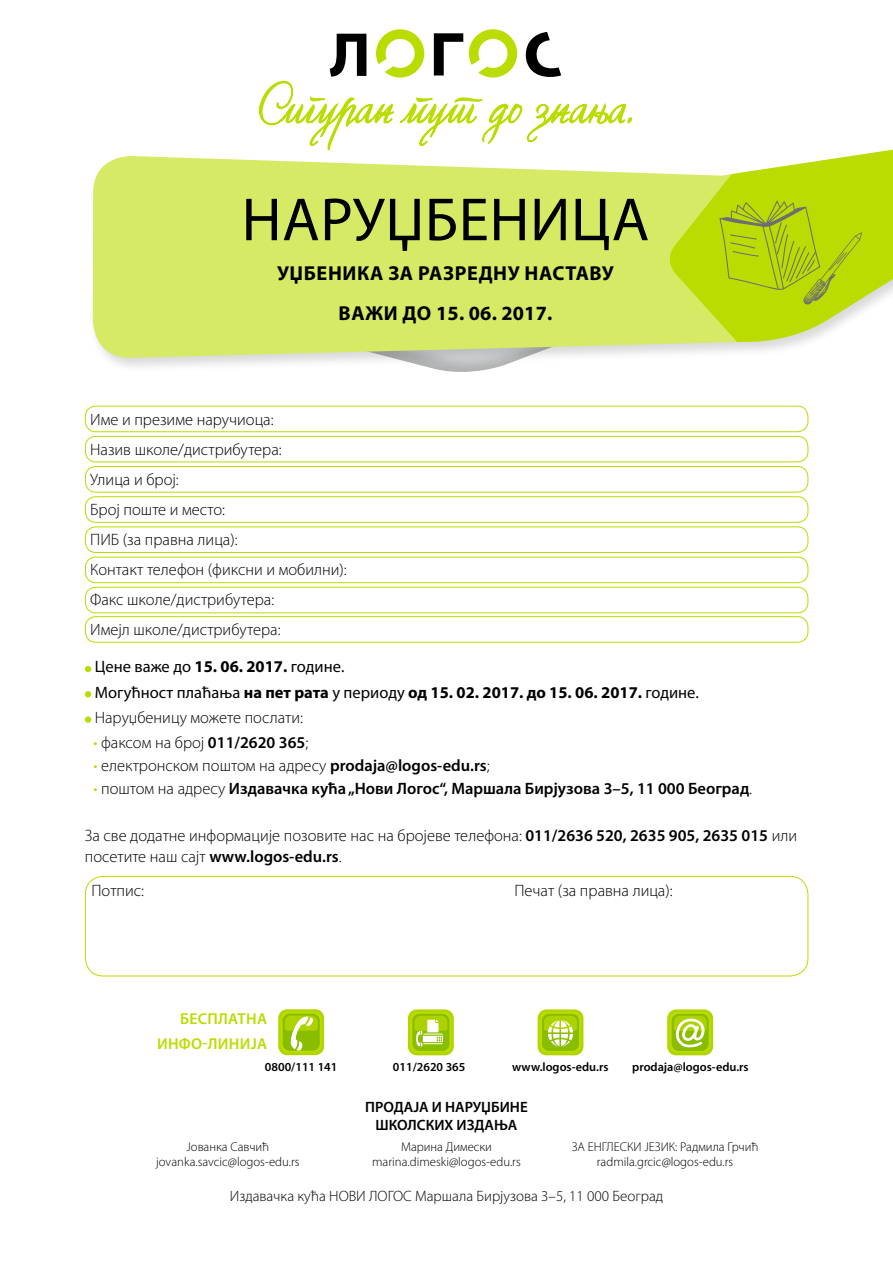
<style>
.page{position:relative;width:893px;height:1263px;background:#fff}
.page>*{position:absolute;margin:0;border:0;box-sizing:border-box;transform-origin:0 0}
.t1{font:61.35px "Myriad Pro";letter-spacing:.01em;color:#000}
.t2{font:700 20.25px/39.3px "Myriad Pro";letter-spacing:.03em;color:#000;text-align:center}
.t3{font:300 16.5px/30px "Myriad Pro";color:#000}
.t4{font:16.5px/25.2px "Myriad Pro";color:#000}
.t5{font:600 16.5px "Myriad Pro";color:#000}
.t6{font:600 15.75px/24.3px "Myriad Pro";letter-spacing:.02em;color:#bbdc00;text-align:right}
.t7{font:300 15px "Myriad Pro";color:#000}
.t8{font:600 15px/18px "Myriad Pro";color:#000;text-align:center}
.t9{font:300 12.75px/15px "Myriad Pro";color:#000;text-align:center}
.t10{font:600 12.3px "Myriad Pro";color:#000}
.s1{font-weight:700}
.s2{font-weight:300}
.s3{color:#bbdc00}
.s4{font-weight:600}
.s5{font-weight:300;color:#bbdc00}
</style>
<div class="page">
<div style="left:85px;top:406px;width:723px;height:26px;border:1px solid #bbdc00;border-radius:11px"></div>
<div style="left:85px;top:436px;width:723px;height:26px;border:1px solid #bbdc00;border-radius:11px"></div>
<div style="left:85px;top:466px;width:723px;height:26px;border:1px solid #bbdc00;border-radius:11px"></div>
<div style="left:85px;top:496px;width:723px;height:27px;border:1px solid #bbdc00;border-radius:11px"></div>
<div style="left:85px;top:526px;width:723px;height:27px;border:1px solid #bbdc00;border-radius:11px"></div>
<div style="left:85px;top:557px;width:723px;height:26px;border:1px solid #bbdc00;border-radius:11px"></div>
<div style="left:85px;top:587px;width:723px;height:26px;border:1px solid #bbdc00;border-radius:11px"></div>
<div style="left:85px;top:616px;width:723px;height:27px;border:1px solid #bbdc00;border-radius:11px"></div>
<div style="left:85px;top:876px;width:723px;height:100px;border:1px solid #bbdc00;border-radius:18px"></div>
<div style="left:89px;top:130px;width:804px;height:244px;background:#000;opacity:.15"></div>
<svg style="left:93px;top:132px;width:800px;height:227px;background:#daeb79"></svg>
<svg style="left:663px;top:150px;width:230px;height:209px"></svg>
<svg style="left:85px;top:666px;width:6px;height:6px"></svg>
<svg style="left:85px;top:691px;width:6px;height:6px"></svg>
<div style="left:85px;top:716px;width:6px;height:7px;background:#bbdc00;border-radius:50%"></div>
<svg style="left:258px;top:29px;width:380px;height:131px"></svg>
<svg style="left:719px;top:201px;width:142px;height:103px;background:#b2cf0c"></svg>
<div style="left:538px;top:1009px;width:45px;height:46px;background:#b0d500;border-radius:9px"></div>
<div style="left:540px;top:1012px;width:41px;height:41px;background:#bbdc00;border-radius:8px"></div>
<div style="left:542px;top:1014px;width:37px;height:37px;background:#89bd00;border-radius:7px"></div>
<svg style="left:544px;top:1016px;width:33px;height:31px"></svg>
<div style="left:408px;top:1009px;width:46px;height:46px;background:#b0d500;border-radius:9px"></div>
<svg style="left:410px;top:1012px;width:41px;height:41px"></svg>
<div style="left:412px;top:1014px;width:37px;height:37px;background:#89bd00;border-radius:7px"></div>
<svg style="left:414px;top:1016px;width:33px;height:30px"></svg>
<div style="left:667px;top:1009px;width:46px;height:46px;background:#b0d500;border-radius:9px"></div>
<svg style="left:670px;top:1012px;width:41px;height:41px"></svg>
<div style="left:672px;top:1014px;width:37px;height:37px;background:#89bd00;border-radius:7px"></div>
<svg style="left:674px;top:1016px;width:33px;height:32px"></svg>
<div style="left:278px;top:1009px;width:46px;height:46px;background:#b0d500;border-radius:9px"></div>
<svg style="left:281px;top:1012px;width:41px;height:40px"></svg>
<div style="left:283px;top:1013px;width:37px;height:38px;background:#89bd00;border-radius:7px"></div>
<svg style="left:285px;top:1015px;width:33px;height:36px"></svg>
<h1 class="t1" style="left:242px;top:182px;width:409px">НАРУЏБЕНИЦА</h1>
<p class="t2" style="left:277px;top:253px;width:338px">УЏБЕНИКА ЗА РАЗРЕДНУ НАСТАВУ<br>ВАЖИ ДО 15. 06. 2017.</p>
<p class="t3" style="left:90px;top:405px;width:258px">Име и презиме наручиоца:<br>Назив школе/дистрибутера:<br>Улица и број:<br>Број поште и место:<br>ПИБ (за правна лица):<br>Контакт телефон (фиксни и мобилни):<br>Факс школе/дистрибутера:<br>Имејл школе/дистрибутера:</p>
<p class="t4" style="left:95px;top:654px;width:606px">Цене важе до <span class="s1">15. 06. 2017.</span> године.<br>Могућност плаћања <span class="s1">на пет рата</span> у периоду <span class="s1">од 15. 02. 2017. до 15. 06. 2017.</span> године.<br><span class="s2">Наруџбеницу можете послати:</span></p>
<p class="t3" style="left:93px;top:728px;width:216px"><span class="s3">•</span> факсом на број <span class="s4">011/2620 365</span>;</p>
<p class="t3" style="left:93px;top:751px;width:398px"><span class="s3">•</span> електронском поштом на адресу <span class="s4">prodaja@logos-edu.rs</span>;</p>
<p class="t5" style="left:93px;top:778px;width:660px"><span class="s5">•</span> <span class="s2">поштом на адресу</span> Издавачка кућа „Нови Логос“, Маршала Бирјузова 3–5, 11 000 Београд<span class="s2">.</span></p>
<p class="t3" style="left:85px;top:825px;width:714px;line-height:21px">За све додатне информације позовите нас на бројеве телефона: <span class="s4">011/2636 520, 2635 905, 2635 015</span> или посетите наш сајт <span class="s4">www.logos-edu.rs</span>.</p>
<p class="t3" style="left:91px;top:876px;width:54px">Потпис:</p>
<p class="t3" style="left:514px;top:876px;width:160px">Печат (за правна лица):</p>
<p class="t6" style="left:157px;top:1006px;width:112px">БЕСПЛАТНА<br>ИНФО-ЛИНИЈА</p>
<p class="t10" style="left:265px;top:1059px;width:74px">0800/111 141</p>
<p class="t10" style="left:393px;top:1059px;width:74px">011/2620 365</p>
<p class="t10" style="left:512px;top:1059px;width:98px">www.logos-edu.rs</p>
<p class="t10" style="left:632px;top:1059px;width:118px">prodaja@logos-edu.rs</p>
<p class="t8" style="left:365px;top:1097px;width:164px">ПРОДАЈА И НАРУЏБИНЕ<br>ШКОЛСКИХ ИЗДАЊА</p>
<p class="t9" style="left:156px;top:1140px;width:145px">Јованка Савчић jovanka.savcic@logos-edu.rs</p>
<p class="t9" style="left:372px;top:1140px;width:150px">Марина Димески marina.dimeski@logos-edu.rs</p>
<p class="t9" style="left:572px;top:1140px;width:188px">ЗА ЕНГЛЕСКИ ЈЕЗИК: Радмила Грчић radmila.grcic@logos-edu.rs</p>
<p class="t7" style="left:230px;top:1187px;width:435px">Издавачка кућа НОВИ ЛОГОС Маршала Бирјузова 3–5, 11 000 Београд</p>
</div>
